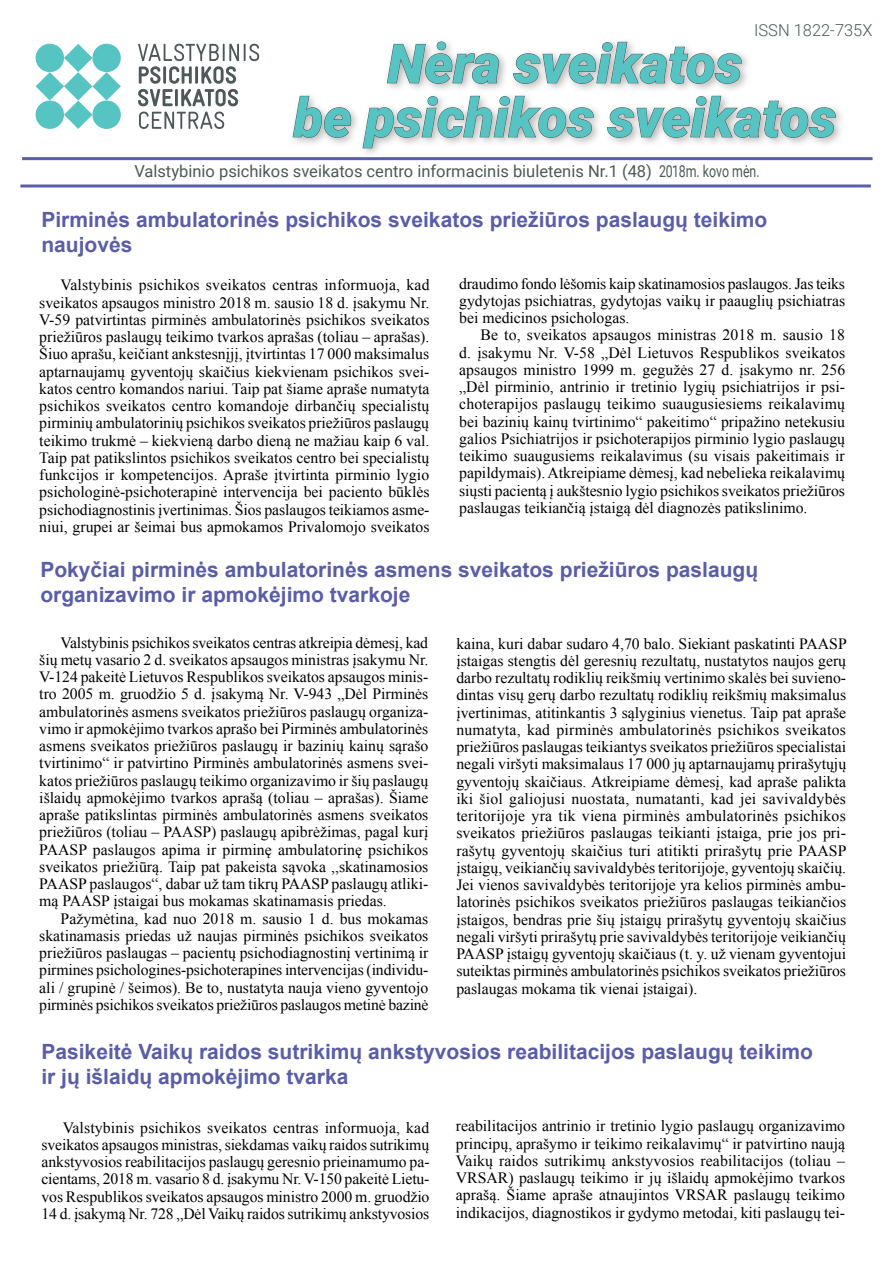
<style>
.page{position:relative;width:893px;height:1263px;background:#fff}
.page>*{position:absolute;margin:0;border:0;box-sizing:border-box;transform-origin:0 0}
.t1{font:italic 900 54px/54px "Roboto";color:#55c4c2;text-align:center}
.t2{font:700 21px/25.2px "Arial";color:#5a5da7}
.t3{font:16.5px "Roboto";color:#4e5858}
.t4{font:300 16.5px "Roboto";color:#4e5858}
.t5{font:15.75px/17.2px "Times New Roman";color:#000;text-align:justify}
</style>
<div class="page">
<svg style="left:36px;top:44px;width:85px;height:85px"></svg>
<svg style="left:138px;top:44px;width:121px;height:62px"></svg>
<svg style="left:139px;top:112px;width:85px;height:17px"></svg>
<div style="left:288px;top:37px;width:605px;height:175px;background:#000;opacity:.31"></div>
<svg style="left:387px;top:41px;width:112px;height:43px"></svg>
<svg style="left:513px;top:42px;width:229px;height:42px"></svg>
<svg style="left:292px;top:96px;width:60px;height:42px"></svg>
<svg style="left:362px;top:96px;width:232px;height:53px"></svg>
<svg style="left:607px;top:96px;width:229px;height:42px"></svg>
<hr style="left:22px;top:157px;width:851px;height:3px;background:#5a5da7">
<hr style="left:20px;top:184px;width:851px;height:3px;background:#5a5da7">
<p class="t4" style="left:754px;top:19px;width:120px">ISSN 1822-735X</p>
<h1 class="t1" style="left:293px;top:35px;width:545px">Nėra sveikatos<br>be psichikos sveikatos</h1>
<p class="t3" style="left:134px;top:160px;width:627px">Valstybinio psichikos sveikatos centro informacinis biuletenis Nr.1 (48) 2018m. kovo mėn.</p>
<h2 class="t2" style="left:41px;top:207px;width:727px">Pirminės ambulatorinės psichikos sveikatos priežiūros paslaugų teikimo naujovės</h2>
<p class="t5" style="left:39px;top:276px;width:392px;text-indent:21px">Valstybinis psichikos sveikatos centras informuoja, kad sveikatos apsaugos ministro 2018 m. sausio 18 d. įsakymu Nr.<br>V-59 patvirtintas pirminės ambulatorinės psichikos sveikatos priežiūros paslaugų teikimo tvarkos aprašas (toliau – aprašas).<br>Šiuo aprašu, keičiant ankstesnįjį, įtvirtintas 17 000 maksimalus aptarnaujamų gyventojų skaičius kiekvienam psichikos svei&shy;katos centro komandos nariui. Taip pat šiame apraše numatyta psichikos sveikatos centro komandoje dirbančių specialistų pirminių ambulatorinių psichikos sveikatos priežiūros paslaugų teikimo trukmė – kiekvieną darbo dieną ne mažiau kaip 6 val.<br>Taip pat patikslintos psichikos sveikatos centro bei specialistų funkcijos ir kompetencijos. Apraše įtvirtinta pirminio lygio psichologinė-psichoterapinė intervencija bei paciento būklės psichodiagnostinis įvertinimas. Šios paslaugos teikiamos asme&shy;niui, grupei ar šeimai bus apmokamos Privalomojo sveikatos</p>
<h2 class="t2" style="left:40px;top:557px;width:719px">Pokyčiai pirminės ambulatorinės asmens sveikatos priežiūros paslaugų organizavimo ir apmokėjimo tvarkoje</h2>
<p class="t5" style="left:39px;top:634px;width:391px;text-indent:21px">Valstybinis psichikos sveikatos centras atkreipia dėmesį, kad šių metų vasario 2 d. sveikatos apsaugos ministras įsakymu Nr.<br>V-124 pakeitė Lietuvos Respublikos sveikatos apsaugos minis&shy;tro 2005 m. gruodžio 5 d. įsakymą Nr. V-943 „Dėl Pirminės ambulatorinės asmens sveikatos priežiūros paslaugų organiza&shy;vimo ir apmokėjimo tvarkos aprašo bei Pirminės ambulatorinės asmens sveikatos priežiūros paslaugų ir bazinių kainų sąrašo tvirtinimo“ ir patvirtino Pirminės ambulatorinės asmens svei&shy;katos priežiūros paslaugų teikimo organizavimo ir šių paslaugų išlaidų apmokėjimo tvarkos aprašą (toliau – aprašas). Šiame apraše patikslintas pirminės ambulatorinės asmens sveikatos priežiūros (toliau – PAASP) paslaugų apibrėžimas, pagal kurį PAASP paslaugos apima ir pirminę ambulatorinę psichikos sveikatos priežiūrą. Taip pat pakeista sąvoka ,,skatinamosios PAASP paslaugos“, dabar už tam tikrų PAASP paslaugų atliki&shy;mą PAASP įstaigai bus mokamas skatinamasis priedas.</p>
<p class="t5" style="left:39px;top:909px;width:391px;text-indent:21px">Pažymėtina, kad nuo 2018 m. sausio 1 d. bus mokamas skatinamasis priedas už naujas pirminės psichikos sveikatos priežiūros paslaugas – pacientų psichodiagnostinį vertinimą ir pirmines psichologines-psichoterapines intervencijas (individu&shy;ali / grupinė / šeimos). Be to, nustatyta nauja vieno gyventojo pirminės psichikos sveikatos priežiūros paslaugos metinė bazinė</p>
<p class="t5" style="left:459px;top:274px;width:387px">draudimo fondo lėšomis kaip skatinamosios paslaugos. Jas teiks gydytojas psichiatras, gydytojas vaikų ir paauglių psichiatras bei medicinos psichologas.</p>
<p class="t5" style="left:459px;top:326px;width:387px;text-indent:21px">Be to, sveikatos apsaugos ministras 2018 m. sausio 18 d. įsakymu Nr. V-58 „Dėl Lietuvos Respublikos sveikatos apsaugos ministro 1999 m. gegužės 27 d. įsakymo nr. 256 „Dėl pirminio, antrinio ir tretinio lygių psichiatrijos ir psi&shy;choterapijos paslaugų teikimo suaugusiesiems reikalavimų bei bazinių kainų tvirtinimo“ pakeitimo“ pripažino netekusiu galios Psichiatrijos ir psichoterapijos pirminio lygio paslaugų teikimo suaugusiems reikalavimus (su visais pakeitimais ir papildymais). Atkreipiame dėmesį, kad nebelieka reikalavimų siųsti pacientą į aukštesnio lygio psichikos sveikatos priežiūros paslaugas teikiančią įstaigą dėl diagnozės patikslinimo.</p>
<p class="t5" style="left:456px;top:634px;width:392px">kaina, kuri dabar sudaro 4,70 balo. Siekiant paskatinti PAASP įstaigas stengtis dėl geresnių rezultatų, nustatytos naujos gerų darbo rezultatų rodiklių reikšmių vertinimo skalės bei suvieno&shy;dintas visų gerų darbo rezultatų rodiklių reikšmių maksimalus įvertinimas, atitinkantis 3 sąlyginius vienetus. Taip pat apraše numatyta, kad pirminės ambulatorinės psichikos sveikatos priežiūros paslaugas teikiantys sveikatos priežiūros specialistai negali viršyti maksimalaus 17 000 jų aptarnaujamų prirašytųjų gyventojų skaičiaus. Atkreipiame dėmesį, kad apraše palikta iki šiol galiojusi nuostata, numatanti, kad jei savivaldybės teritorijoje yra tik viena pirminės ambulatorinės psichikos sveikatos priežiūros paslaugas teikianti įstaiga, prie jos pri&shy;rašytų gyventojų skaičius turi atitikti prirašytų prie PAASP įstaigų, veikiančių savivaldybės teritorijoje, gyventojų skaičių.<br>Jei vienos savivaldybės teritorijoje yra kelios pirminės ambu&shy;latorinės psichikos sveikatos priežiūros paslaugas teikiančios įstaigos, bendras prie šių įstaigų prirašytų gyventojų skaičius negali viršyti prirašytų prie savivaldybės teritorijoje veikiančių PAASP įstaigų gyventojų skaičiaus (t. y. už vienam gyventojui suteiktas pirminės ambulatorinės psichikos sveikatos priežiūros paslaugas mokama tik vienai įstaigai).</p>
<h2 class="t2" style="left:41px;top:1040px;width:773px">Pasikeitė Vaikų raidos sutrikimų ankstyvosios reabilitacijos paslaugų teikimo ir jų išlaidų apmokėjimo tvarka</h2>
<p class="t5" style="left:41px;top:1118px;width:390px;text-indent:21px">Valstybinis psichikos sveikatos centras informuoja, kad sveikatos apsaugos ministras, siekdamas vaikų raidos sutrikimų ankstyvosios reabilitacijos paslaugų geresnio prieinamumo pa&shy;cientams, 2018 m. vasario 8 d. įsakymu Nr. V-150 pakeitė Lietu&shy;vos Respublikos sveikatos apsaugos ministro 2000 m. gruodžio 14 d. įsakymą Nr. 728 „Dėl Vaikų raidos sutrikimų ankstyvosios</p>
<p class="t5" style="left:456px;top:1117px;width:391px">reabilitacijos antrinio ir tretinio lygio paslaugų organizavimo principų, aprašymo ir teikimo reikalavimų“ ir patvirtino naują Vaikų raidos sutrikimų ankstyvosios reabilitacijos (toliau – VRSAR) paslaugų teikimo ir jų išlaidų apmokėjimo tvarkos aprašą. Šiame apraše atnaujintos VRSAR paslaugų teikimo indikacijos, diagnostikos ir gydymo metodai, kiti paslaugų tei-</p>
</div>
